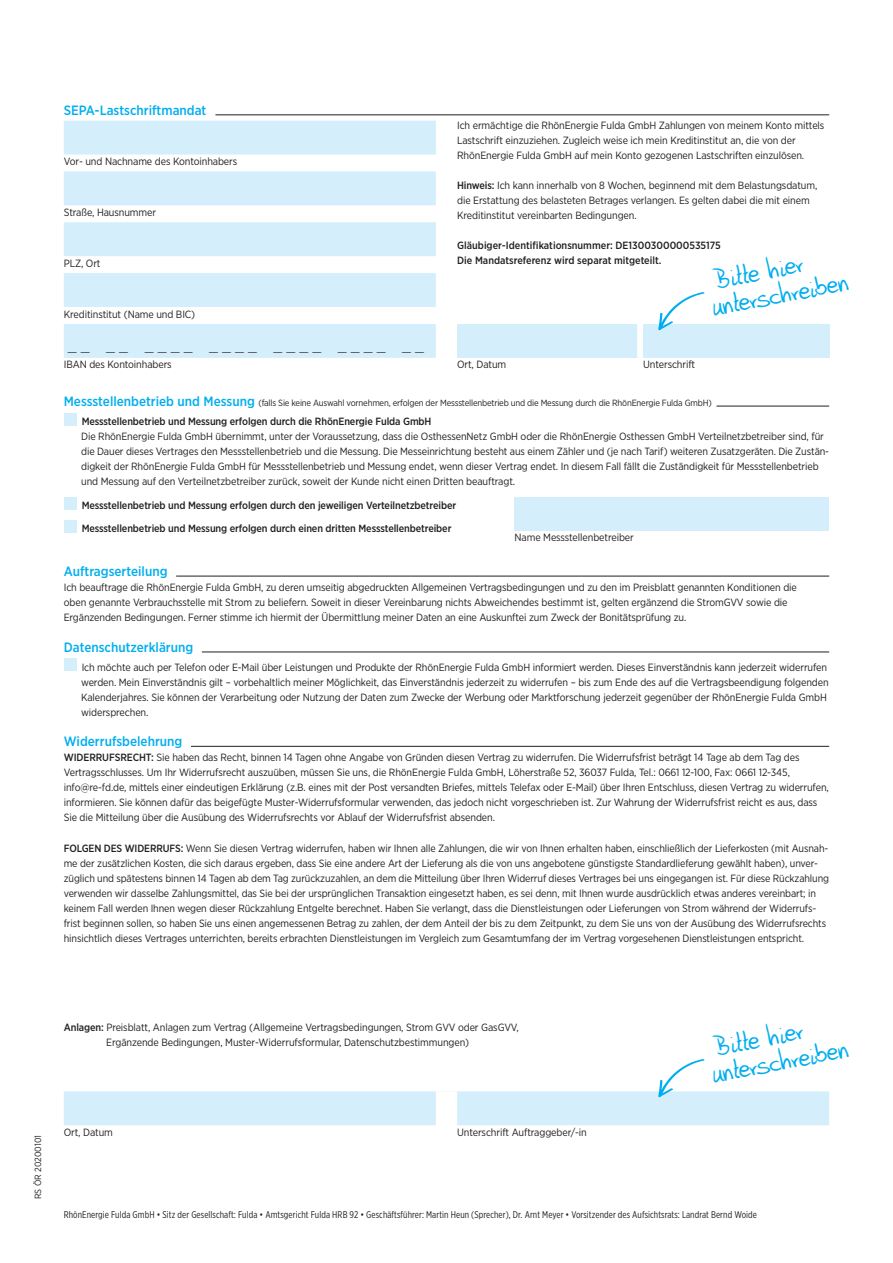
<style>
.page{position:relative;width:893px;height:1263px;background:#fff}
.page>*{position:absolute;margin:0;border:0;box-sizing:border-box;transform-origin:0 0}
.t1{font:33px "Feliks Handwriting";color:#00aeef}
.t2{font:500 13.5px "Gotham Narrow";color:#00aeef}
.t3{font:10.5px/15px "Gotham Narrow";letter-spacing:-.01em;color:#231f20}
.t4{font:500 10.5px "Gotham Narrow";letter-spacing:-.01em;color:#231f20}
.t5{font:10.5px "Gotham Narrow";letter-spacing:-.01em;color:#231f20;scale:1.52 1}
.t6{font:9.75px "Gotham X Narrow";letter-spacing:.01em;color:#231f20}
.t7{font:9px "Gotham Narrow";letter-spacing:-.02em;color:#231f20}
.t8{font:9px "Gotham Narrow";color:#231f20}
.s1{font-weight:500}
.s2{font-weight:500;font-size:13.5px;color:#00aeef}
</style>
<div class="page">
<svg style="left:64px;top:121px;width:372px;height:237px;fill:#d4effb"></svg>
<hr style="left:215px;top:115px;width:614px;height:1px;background:#231f20">
<div style="left:457px;top:324px;width:183px;height:34px;background:#d4effb"></div>
<div style="left:637px;top:324px;width:6px;height:34px;background:#fff"></div>
<div style="left:514px;top:497px;width:315px;height:34px;background:#d4effb"></div>
<div style="left:643px;top:324px;width:186px;height:34px;background:#d4effb"></div>
<div style="left:64px;top:413px;width:13px;height:13px;background:#d4effb"></div>
<div style="left:64px;top:497px;width:13px;height:13px;background:#d4effb"></div>
<div style="left:64px;top:520px;width:13px;height:13px;background:#d4effb"></div>
<hr style="left:716px;top:406px;width:113px;height:1px;background:#231f20">
<hr style="left:176px;top:576px;width:653px;height:1px;background:#231f20">
<hr style="left:191px;top:746px;width:638px;height:1px;background:#231f20">
<div style="left:64px;top:658px;width:13px;height:13px;background:#d4effb"></div>
<hr style="left:202px;top:652px;width:627px;height:1px;background:#231f20">
<svg style="left:64px;top:1059px;width:765px;height:66px"></svg>
<svg style="left:658px;top:292px;width:47px;height:38px"></svg>
<p class="t2" style="left:64px;top:102px;width:144px">SEPA-Lastschriftmandat</p>
<p class="t3" style="left:457px;top:118px;width:369px">Ich ermächtige die RhönEnergie Fulda GmbH Zahlungen von meinem Konto mittels<br>Lastschrift einzuziehen. Zugleich weise ich mein Kreditinstitut an, die von der<br>RhönEnergie Fulda GmbH auf mein Konto gezogenen Lastschriften einzulösen.</p>
<p class="t3" style="left:457px;top:178px;width:362px"><span class="s1">Hinweis:</span> Ich kann innerhalb von 8 Wochen, beginnend mit dem Belastungsdatum, die Erstattung des belasteten Betrages verlangen. Es gelten dabei die mit einem<br>Kreditinstitut vereinbarten Bedingungen.</p>
<p class="t4" style="left:457px;top:239px;width:265px">Gläubiger-Identifikationsnummer: DE1300300000535175</p>
<p class="t4" style="left:457px;top:254px;width:206px">Die Mandatsreferenz wird separat mitgeteilt.</p>
<p class="t3" style="left:64px;top:154px;width:175px">Vor- und Nachname des Kontoinhabers</p>
<p class="t3" style="left:64px;top:204px;width:94px">Straße, Hausnummer</p>
<p class="t1" style="left:712px;top:262px;width:90px;rotate:-11deg">Bitte hier</p>
<p class="t3" style="left:64px;top:255px;width:38px">PLZ, Ort</p>
<p class="t1" style="left:708px;top:289px;width:139px;rotate:-11deg">unterschreiben</p>
<p class="t3" style="left:64px;top:306px;width:133px">Kreditinstitut (Name und BIC)</p>
<p class="t5" style="left:68px;top:340px;width:16px">_ _</p>
<p class="t5" style="left:106px;top:340px;width:16px">_ _</p>
<p class="t5" style="left:145px;top:340px;width:33px">_ _ _ _</p>
<p class="t5" style="left:209px;top:340px;width:33px">_ _ _ _</p>
<p class="t5" style="left:273px;top:340px;width:33px">_ _ _ _</p>
<p class="t5" style="left:338px;top:340px;width:33px">_ _ _ _</p>
<p class="t5" style="left:402px;top:340px;width:16px">_ _</p>
<p class="t3" style="left:64px;top:357px;width:109px">IBAN des Kontoinhabers</p>
<p class="t3" style="left:643px;top:357px;width:54px">Unterschrift</p>
<p class="t7" style="left:64px;top:397px;width:650px"><span class="s2">Messstellenbetrieb und Messung</span> (falls Sie keine Auswahl vornehmen, erfolgen der Messstellenbetrieb und die Messung durch die RhönEnergie Fulda GmbH)</p>
<p class="t3" style="left:81px;top:414px;width:749px"><span class="s1">Messstellenbetrieb und Messung erfolgen durch die RhönEnergie Fulda GmbH<br></span>Die RhönEnergie Fulda GmbH übernimmt, unter der Voraussetzung, dass die OsthessenNetz GmbH oder die RhönEnergie Osthessen GmbH Verteilnetzbetreiber sind, für die Dauer dieses Vertrages den Messstellenbetrieb und die Messung. Die Messeinrichtung besteht aus einem Zähler und (je nach Tarif) weiteren Zusatzgeräten. Die Zustän&shy;digkeit der RhönEnergie Fulda GmbH für Messstellenbetrieb und Messung endet, wenn dieser Vertrag endet. In diesem Fall fällt die Zuständigkeit für Messstellenbetrieb und Messung auf den Verteilnetzbetreiber zurück, soweit der Kunde nicht einen Dritten beauftragt.</p>
<p class="t4" style="left:82px;top:499px;width:376px">Messstellenbetrieb und Messung erfolgen durch den jeweiligen Verteilnetzbetreiber</p>
<p class="t4" style="left:82px;top:522px;width:371px">Messstellenbetrieb und Messung erfolgen durch einen dritten Messstellenbetreiber</p>
<p class="t2" style="left:64px;top:563px;width:105px">Auftragserteilung</p>
<p class="t3" style="left:64px;top:580px;width:735px">Ich beauftrage die RhönEnergie Fulda GmbH, zu deren umseitig abgedruckten Allgemeinen Vertragsbedingungen und zu den im Preisblatt genannten Konditionen die</p>
<p class="t3" style="left:64px;top:595px;width:725px">oben genannte Verbrauchsstelle mit Strom zu beliefern. Soweit in dieser Vereinbarung nichts Abweichendes bestimmt ist, gelten ergänzend die StromGVV sowie die</p>
<p class="t3" style="left:64px;top:610px;width:624px">Ergänzenden Bedingungen. Ferner stimme ich hiermit der Übermittlung meiner Daten an eine Auskunftei zum Zweck der Bonitätsprüfung zu.</p>
<p class="t3" style="left:457px;top:357px;width:51px">Ort, Datum</p>
<p class="t3" style="left:514px;top:530px;width:121px">Name Messstellenbetreiber</p>
<p class="t2" style="left:64px;top:639px;width:131px">Datenschutzerklärung</p>
<p class="t3" style="left:81px;top:659px;width:749px">Ich möchte auch per Telefon oder E-Mail über Leistungen und Produkte der RhönEnergie Fulda GmbH informiert werden. Dieses Einverständnis kann jederzeit widerrufen werden. Mein Einverständnis gilt – vorbehaltlich meiner Möglichkeit, das Einverständnis jederzeit zu widerrufen – bis zum Ende des auf die Vertragsbeendigung folgenden Kalenderjahres. Sie können der Verarbeitung oder Nutzung der Daten zum Zwecke der Werbung oder Marktforschung jederzeit gegenüber der RhönEnergie Fulda GmbH widersprechen.</p>
<p class="t2" style="left:64px;top:733px;width:120px">Widerrufsbelehrung</p>
<p class="t3" style="left:64px;top:750px;width:767px"><span class="s1">WIDERRUFSRECHT:</span> Sie haben das Recht, binnen 14 Tagen ohne Angabe von Gründen diesen Vertrag zu widerrufen. Die Widerrufsfrist beträgt 14 Tage ab dem Tag des Vertragsschlusses. Um Ihr Widerrufsrecht auszuüben, müssen Sie uns, die RhönEnergie Fulda GmbH, Löherstraße 52, 36037 Fulda, Tel.: 0661 12-100, Fax: 0661 12-345, info@re-fd.de, mittels einer eindeutigen Erklärung (z.B. eines mit der Post versandten Briefes, mittels Telefax oder E-Mail) über Ihren Entschluss, diesen Vertrag zu widerrufen, informieren. Sie können dafür das beigefügte Muster-Widerrufsformular verwenden, das jedoch nicht vorgeschrieben ist. Zur Wahrung der Widerrufsfrist reicht es aus, dass Sie die Mitteilung über die Ausübung des Widerrufsrechts vor Ablauf der Widerrufsfrist absenden.</p>
<p class="t3" style="left:64px;top:840px;width:767px"><span class="s1">FOLGEN DES WIDERRUFS:</span> Wenn Sie diesen Vertrag widerrufen, haben wir Ihnen alle Zahlungen, die wir von Ihnen erhalten haben, einschließlich der Lieferkosten (mit Ausnah&shy;me der zusätzlichen Kosten, die sich daraus ergeben, dass Sie eine andere Art der Lieferung als die von uns angebotene günstigste Standardlieferung gewählt haben), unver&shy;züglich und spätestens binnen 14 Tagen ab dem Tag zurückzuzahlen, an dem die Mitteilung über Ihren Widerruf dieses Vertrages bei uns eingegangen ist. Für diese Rückzahlung verwenden wir dasselbe Zahlungsmittel, das Sie bei der ursprünglichen Transaktion eingesetzt haben, es sei denn, mit Ihnen wurde ausdrücklich etwas anderes vereinbart; in keinem Fall werden Ihnen wegen dieser Rückzahlung Entgelte berechnet. Haben Sie verlangt, dass die Dienstleistungen oder Lieferungen von Strom während der Widerrufs&shy;frist beginnen sollen, so haben Sie uns einen angemessenen Betrag zu zahlen, der dem Anteil der bis zu dem Zeitpunkt, zu dem Sie uns von der Ausübung des Widerrufsrechts hinsichtlich dieses Vertrages unterrichten, bereits erbrachten Dienstleistungen im Vergleich zum Gesamtumfang der im Vertrag vorgesehenen Dienstleistungen entspricht.</p>
<p class="t8" style="left:32px;top:1199px;width:66px;rotate:-90deg">RS ÖR 20200101</p>
<p class="t3" style="left:106px;top:1020px;width:414px;text-indent:-43px"><span class="s1">Anlagen:</span> Preisblatt, Anlagen zum Vertrag (Allgemeine Vertragsbedingungen, Strom GVV oder GasGVV,<br>Ergänzende Bedingungen, Muster-Widerrufsformular, Datenschutzbestimmungen)</p>
<p class="t3" style="left:64px;top:1124px;width:51px">Ort, Datum</p>
<p class="t3" style="left:457px;top:1124px;width:131px">Unterschrift Auftraggeber/-in</p>
<p class="t1" style="left:712px;top:1029px;width:90px;rotate:-11deg">Bitte hier</p>
<p class="t1" style="left:708px;top:1056px;width:139px;rotate:-11deg">unterschreiben</p>
<p class="t6" style="left:64px;top:1208px;width:695px">RhönEnergie Fulda GmbH • Sitz der Gesellschaft: Fulda • Amtsgericht Fulda HRB 92 • Geschäftsführer: Martin Heun (Sprecher), Dr. Arnt Meyer • Vorsitzender des Aufsichtsrats: Landrat Bernd Woide</p>
</div>
